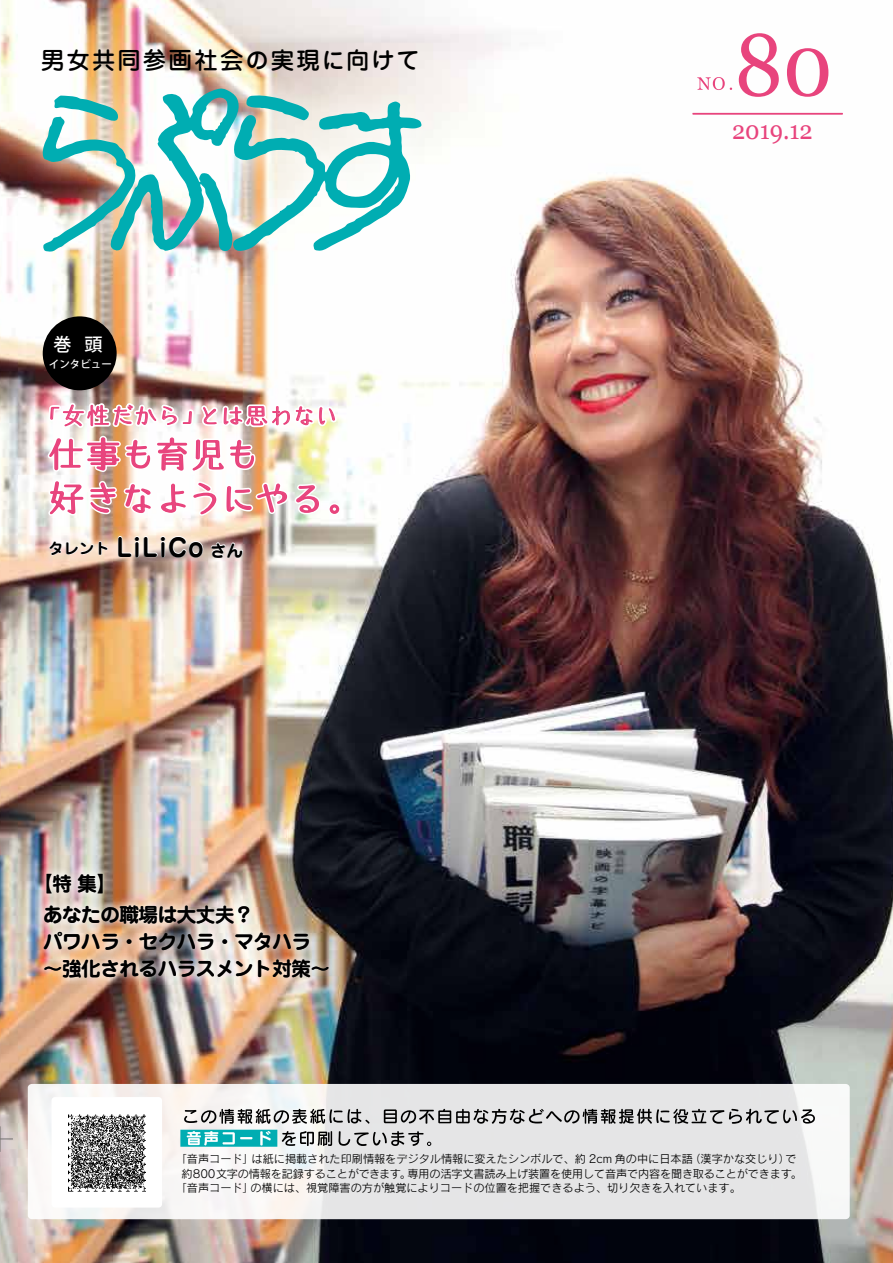
<style>
.page{position:relative;width:893px;height:1263px;background:#fff}
.page>*{position:absolute;margin:0;border:0;box-sizing:border-box;transform-origin:0 0}
.t1{font:87.45px "Georgia";color:#e8447d;scale:.92 1}
.t2{font:35.85px/43.7px "Budo Std L";letter-spacing:-.04em;color:#e8447d}
.t3{font:25.5px "Georgia";color:#e8447d;scale:.92 1}
.t4{font:700 24.75px "Jun 501 Pro";letter-spacing:.05em;color:#000}
.t5{font:500 23.4px "Jun 34 Pro";letter-spacing:.085em;color:#000}
.t6{font:23.4px "Budo Std L";letter-spacing:.02em;color:#e8447d}
.t7{font:700 19.5px/31.5px "Jun 501 Pro";letter-spacing:-.02em;color:#000}
.t8{font:500 18px "Koz Go Pro";color:#fff}
.t9{font:700 16.5px "Jun 501 Pro";color:#000}
.t10{font:700 14.85px "Jun 501 Pro";color:#000}
.t11{font:11.1px/14.4px "Rodin Pro M";color:#000}
.t12{font:500 10.5px "Koz Go Pro";color:#fff}
</style>
<div class="page">
<img style="left:0;top:0;width:893px;height:1263px">
<img style="left:30px;top:861px;width:395px;height:193px">
<img style="left:45px;top:0;width:298px;height:840px">
<img style="left:29px;top:511px;width:262px;height:95px">
<svg style="left:28px;top:1084px;width:822px;height:135px;fill:#e5e5e6"></svg>
<div style="left:189px;top:1130px;width:80px;height:17px;background:#00adb2"></div>
<svg style="left:384px;top:1108px;width:431px;height:16px;background:#a3a3a3"></svg>
<svg style="left:282px;top:1131px;width:50px;height:15px"></svg>
<svg style="left:339px;top:1131px;width:92px;height:15px"></svg>
<svg style="left:186px;top:1131px;width:66px;height:14px"></svg>
<svg style="left:260px;top:1131px;width:11px;height:14px"></svg>
<svg style="left:184px;top:1108px;width:185px;height:16px"></svg>
<div style="left:52px;top:1097px;width:110px;height:110px;background:#fff;border-radius:4px"></div>
<img style="left:4px;top:50px;width:456px;height:240px">
<img style="left:41px;top:88px;width:381px;height:165px">
<svg style="left:0;top:1126px;width:13px;height:26px"></svg>
<hr style="left:693px;top:113px;width:150px;height:1px;background:#e8447d">
<svg style="left:697px;top:77px;width:35px;height:13px"></svg>
<img style="left:69px;top:1115px;width:76px;height:76px">
<h3 class="t5" style="left:41px;top:41px;width:380px">男女共同参画社会の実現に向けて</h3>
<h3 class="t8" style="left:54px;top:333px;width:19px">巻</h3>
<p class="t12" style="left:49px;top:358px;width:65px">インタビュー</p>
<h3 class="t8" style="left:85px;top:333px;width:19px">頭</h3>
<h3 class="t6" style="left:37px;top:399px;width:170px">「女性だから」</h3>
<h2 class="t2" style="left:48px;top:430px;width:316px">仕事も育児も<br>好きなようにやる。</h2>
<h3 class="t6" style="left:198px;top:399px;width:141px">とは思わない</h3>
<h3 class="t10" style="left:48px;top:536px;width:63px">タレント</h3>
<h3 class="t4" style="left:116px;top:527px;width:89px">LiLiCo</h3>
<h3 class="t9" style="left:210px;top:537px;width:34px">さん</h3>
<h3 class="t7" style="left:43px;top:866px;width:212px;text-indent:-10px">【特集【<br>あなたの職場は大丈夫?</h3>
<h3 class="t7" style="left:43px;top:927px;width:289px;line-height:27px">パワハラ・セクハラ・マタハラ～強化されるハラスメント対策~</h3>
<h1 class="t1" style="left:735px;top:1px;width:108px">80</h1>
<h3 class="t3" style="left:732px;top:112px;width:89px">2019.12</h3>
<p class="t11" style="left:252px;top:1152px;width:443px">は紙に掲載された印刷情報をデジタル情報に変えたシンボルで、約 2cm 角の中に日本語</p>
<p class="t11" style="left:689px;top:1152px;width:102px">（漢字かな交じり）</p>
<p class="t11" style="left:176px;top:1152px;width:80px">「音声コード」</p>
<p class="t11" style="left:786px;top:1152px;width:13px">で</p>
<p class="t11" style="left:250px;top:1166px;width:492px;text-indent:-69px">約800文字の情報を記録することができます。<br>の横には、視覚障害の方が触覚によりコードの位置を把握できるよう、切り欠きを入れています。</p>
<p class="t11" style="left:407px;top:1166px;width:396px">専用の活字文書読み上げ装置を使用して音声で内容を聞き取ることができます。</p>
<p class="t11" style="left:176px;top:1180px;width:80px">「音声コード」</p>
</div>
